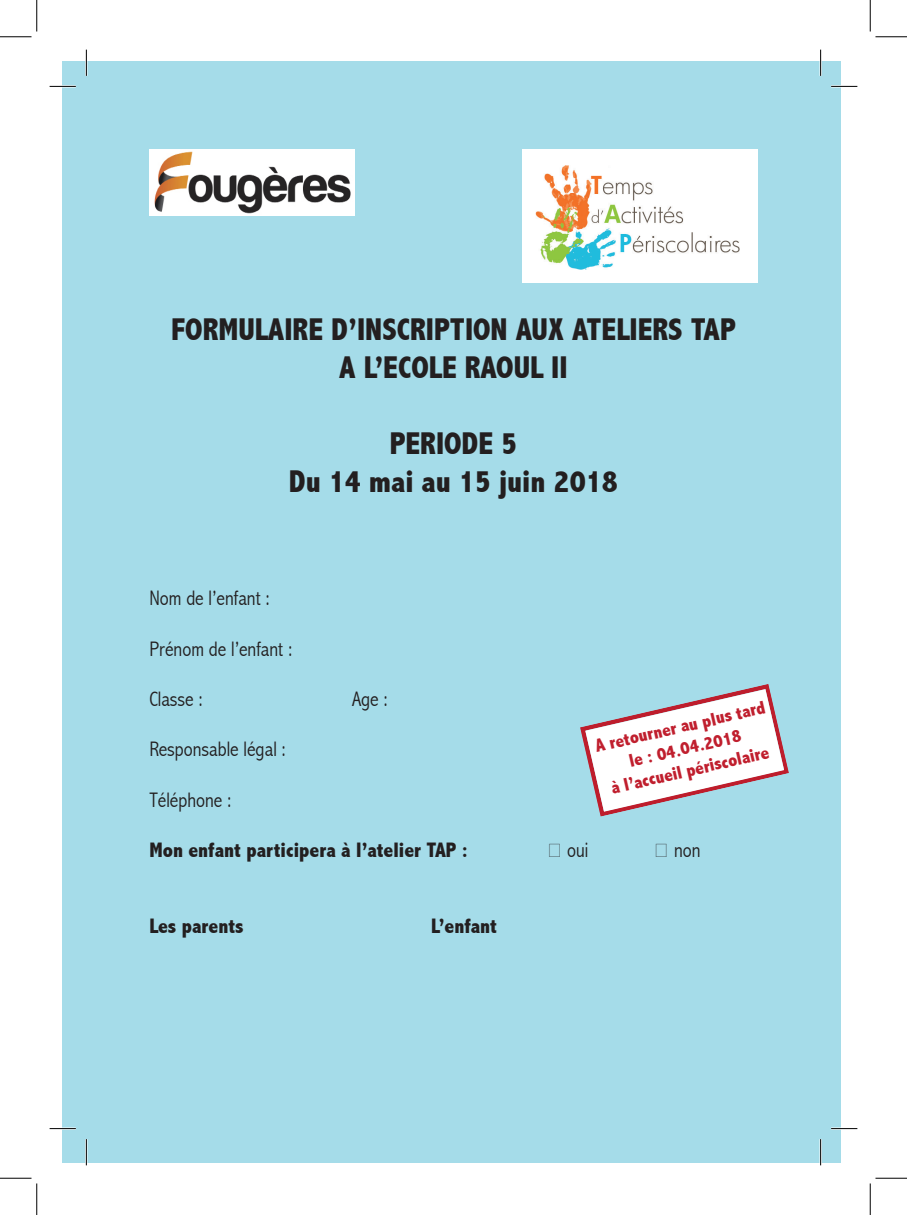
<style>
.page{position:relative;width:907px;height:1215px;background:#fff}
.page>*{position:absolute;margin:0;border:0;box-sizing:border-box;transform-origin:0 0}
.t1{font:800 condensed 31.5px "Abadi";color:#231f20}
.t2{font:300 condensed 21px "Abadi";color:#231f20}
.t3{font:800 condensed 21px "Abadi";color:#231f20}
.t4{font:800 condensed 18.55px/22.2px "Abadi";color:#c01f2e;text-align:center}
</style>
<div class="page">
<div style="left:62px;top:62px;width:778px;height:1101px;background:#a5dce9"></div>
<img style="left:149px;top:149px;width:206px;height:66px">
<img style="left:522px;top:149px;width:235px;height:134px">
<svg style="left:580px;top:684px;width:209px;height:132px"></svg>
<hr style="left:50px;top:85px;width:26px;height:2px;background:#fff">
<hr style="left:831px;top:85px;width:26px;height:2px;background:#fff">
<hr style="left:50px;top:1127px;width:26px;height:2px;background:#fff">
<hr style="left:831px;top:1127px;width:26px;height:2px;background:#fff">
<hr style="left:85px;top:50px;width:2px;height:26px;background:#fff">
<hr style="left:85px;top:1139px;width:2px;height:26px;background:#fff">
<hr style="left:819px;top:50px;width:3px;height:26px;background:#fff">
<hr style="left:819px;top:1139px;width:3px;height:26px;background:#fff">
<svg style="left:50px;top:86px;width:26px;height:1px"></svg>
<svg style="left:831px;top:86px;width:26px;height:1px"></svg>
<svg style="left:50px;top:1128px;width:26px;height:1px"></svg>
<svg style="left:831px;top:1128px;width:26px;height:1px"></svg>
<svg style="left:86px;top:50px;width:1px;height:26px"></svg>
<svg style="left:86px;top:1139px;width:1px;height:26px"></svg>
<svg style="left:820px;top:50px;width:1px;height:26px"></svg>
<svg style="left:820px;top:1139px;width:1px;height:26px"></svg>
<hr style="left:0;top:36px;width:32px;height:1px;background:#000">
<hr style="left:875px;top:36px;width:32px;height:1px;background:#000">
<hr style="left:0;top:1177px;width:32px;height:1px;background:#000">
<hr style="left:875px;top:1177px;width:32px;height:1px;background:#000">
<hr style="left:36px;top:0;width:1px;height:31px;background:#000">
<hr style="left:36px;top:1183px;width:1px;height:31px;background:#000">
<hr style="left:870px;top:0;width:1px;height:31px;background:#000">
<hr style="left:870px;top:1183px;width:1px;height:31px;background:#000">
<p class="t1" style="left:171px;top:312px;width:566px">FORMULAIRE D’INSCRIPTION AUX ATELIERS TAP</p>
<p class="t1" style="left:339px;top:349px;width:230px">A L’ECOLE RAOUL II</p>
<p class="t1" style="left:390px;top:425px;width:129px">PERIODE 5</p>
<p class="t1" style="left:289px;top:463px;width:330px">Du 14 mai au 15 juin 2018</p>
<p class="t2" style="left:149px;top:586px;width:122px">Nom de l’enfant :</p>
<p class="t2" style="left:149px;top:636px;width:145px">Prénom de l’enfant :</p>
<p class="t2" style="left:149px;top:687px;width:55px">Classe :</p>
<p class="t2" style="left:352px;top:687px;width:37px">Age :</p>
<p class="t2" style="left:149px;top:737px;width:138px">Responsable légal :</p>
<p class="t2" style="left:149px;top:787px;width:84px">Téléphone :</p>
<p class="t3" style="left:149px;top:838px;width:320px">Mon enfant participera à l’atelier TAP :</p>
<p class="t2" style="left:547px;top:838px;width:43px">□ oui</p>
<p class="t2" style="left:653px;top:838px;width:49px">□ non</p>
<p class="t4" style="left:593px;top:735px;width:175px;rotate:-13deg">A retourner au plus tard le : 04.04.2018<br>à l’accueil périscolaire</p>
<p class="t3" style="left:149px;top:913px;width:96px">Les parents</p>
<p class="t3" style="left:431px;top:913px;width:67px">L’enfant</p>
</div>
